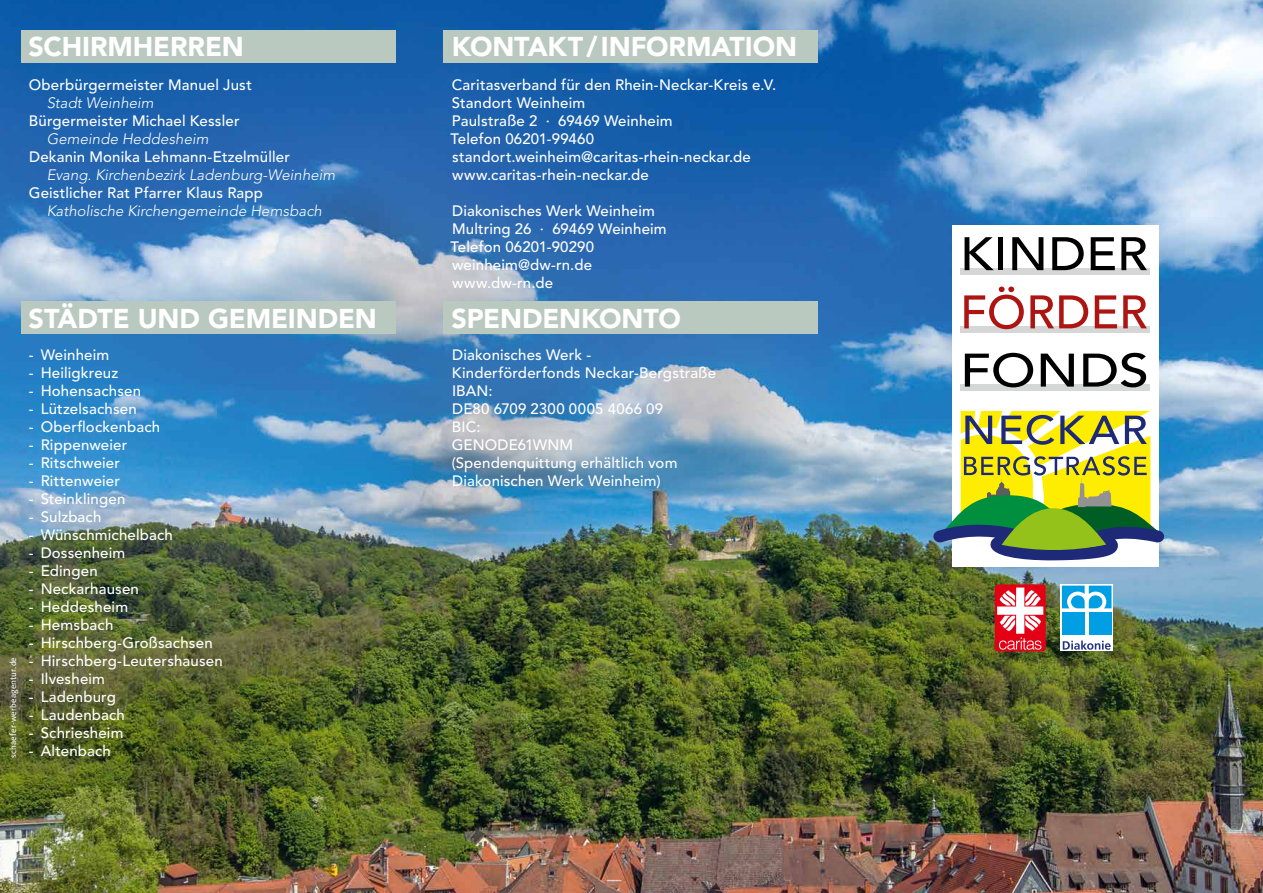
<style>
.page{position:relative;width:1263px;height:893px;background:#fff}
.page>*{position:absolute;margin:0;border:0;box-sizing:border-box;transform-origin:0 0}
.t1{font:900 27px "Avenir LT Std";letter-spacing:-.005em;color:#fff}
.t2{font:500 15px/18px "Avenir LT Std";letter-spacing:.01em;color:#fff}
.t3{font:italic 300 15px "Avenir LT Std";letter-spacing:.005em;color:#fff}
.t4{font:9px "CDU Kievit";letter-spacing:.015em;color:#fff}
</style>
<div class="page">
<img style="left:0;top:0;width:1263px;height:893px">
<div style="left:952px;top:226px;width:207px;height:341px;background:#fff"></div>
<svg style="left:933px;top:411px;width:231px;height:149px"></svg>
<div style="left:960px;top:268px;width:190px;height:6px;background:#d5d6d6"></div>
<div style="left:960px;top:326px;width:190px;height:6px;background:#d5d6d6"></div>
<div style="left:960px;top:384px;width:190px;height:7px;background:#d5d6d6"></div>
<svg style="left:964px;top:237px;width:30px;height:33px"></svg>
<div style="left:998px;top:237px;width:5px;height:33px;background:#000"></div>
<svg style="left:1012px;top:237px;width:31px;height:33px"></svg>
<svg style="left:1052px;top:237px;width:32px;height:33px"></svg>
<svg style="left:1091px;top:237px;width:24px;height:33px"></svg>
<svg style="left:1121px;top:237px;width:26px;height:33px"></svg>
<svg style="left:964px;top:287px;width:60px;height:42px"></svg>
<svg style="left:1030px;top:295px;width:58px;height:33px"></svg>
<svg style="left:1095px;top:295px;width:22px;height:33px"></svg>
<svg style="left:1123px;top:295px;width:24px;height:33px"></svg>
<svg style="left:965px;top:353px;width:68px;height:34px"></svg>
<svg style="left:1041px;top:354px;width:33px;height:33px"></svg>
<svg style="left:1083px;top:353px;width:63px;height:34px"></svg>
<div style="left:21px;top:30px;width:374px;height:33px;background:#bac9c0"></div>
<svg style="left:1061px;top:584px;width:52px;height:67px"></svg>
<div style="left:995px;top:584px;width:51px;height:67px;background:#e30015;border-radius:3px"></div>
<svg style="left:997px;top:587px;width:46px;height:63px"></svg>
<div style="left:1062px;top:586px;width:49px;height:49px;background:#fff"></div>
<svg style="left:1062px;top:586px;width:49px;height:22px"></svg>
<div style="left:1062px;top:612px;width:23px;height:23px;background:#009ee3"></div>
<div style="left:1089px;top:612px;width:22px;height:23px;background:#009ee3"></div>
<svg style="left:1063px;top:641px;width:48px;height:9px"></svg>
<div style="left:21px;top:302px;width:374px;height:32px;background:#bac9c0"></div>
<div style="left:443px;top:30px;width:374px;height:33px;background:#bac9c0"></div>
<div style="left:443px;top:302px;width:374px;height:32px;background:#bac9c0"></div>
<h1 class="t1" style="left:28px;top:30px;width:217px">SCHIRMHERREN</h1>
<p class="t2" style="left:29px;top:76px;width:225px">Oberbürgermeister Manuel Just</p>
<p class="t3" style="left:47px;top:94px;width:109px">Stadt Weinheim</p>
<p class="t2" style="left:29px;top:112px;width:212px">Bürgermeister Michael Kessler</p>
<p class="t3" style="left:47px;top:130px;width:163px">Gemeinde Heddesheim</p>
<p class="t2" style="left:29px;top:148px;width:262px">Dekanin Monika Lehmann-Etzelmüller</p>
<p class="t3" style="left:47px;top:166px;width:290px">Evang. Kirchenbezirk Ladenburg-Weinheim</p>
<p class="t2" style="left:29px;top:184px;width:236px">Geistlicher Rat Pfarrer Klaus Rapp</p>
<p class="t3" style="left:47px;top:202px;width:277px">Katholische Kirchengemeinde Hemsbach</p>
<p class="t4" style="left:8px;top:758px;width:102px;rotate:-90deg">schaefer-werbeagentur.de</p>
<h1 class="t1" style="left:28px;top:302px;width:350px">STÄDTE UND GEMEINDEN</h1>
<p class="t2" style="left:29px;top:346px;width:82px">- Weinheim</p>
<p class="t2" style="left:29px;top:364px;width:91px">- Heiligkreuz</p>
<p class="t2" style="left:29px;top:382px;width:114px">- Hohensachsen</p>
<p class="t2" style="left:29px;top:400px;width:110px">- Lützelsachsen</p>
<p class="t2" style="left:29px;top:418px;width:133px">- Oberflockenbach</p>
<p class="t2" style="left:29px;top:436px;width:100px">- Rippenweier</p>
<p class="t2" style="left:29px;top:454px;width:93px">- Ritschweier</p>
<p class="t2" style="left:29px;top:472px;width:93px">- Rittenweier</p>
<p class="t2" style="left:29px;top:490px;width:98px">- Steinklingen</p>
<p class="t2" style="left:29px;top:508px;width:74px">- Sulzbach</p>
<p class="t2" style="left:29px;top:526px;width:146px">- Wünschmichelbach</p>
<p class="t2" style="left:29px;top:544px;width:98px">- Dossenheim</p>
<p class="t2" style="left:29px;top:562px;width:71px">- Edingen</p>
<p class="t2" style="left:29px;top:580px;width:112px">- Neckarhausen</p>
<p class="t2" style="left:29px;top:598px;width:101px">- Heddesheim</p>
<p class="t2" style="left:29px;top:616px;width:86px">- Hemsbach</p>
<p class="t2" style="left:29px;top:634px;width:185px">- Hirschberg-Großsachsen</p>
<p class="t2" style="left:29px;top:652px;width:196px">- Hirschberg-Leutershausen</p>
<p class="t2" style="left:29px;top:670px;width:78px">- Ilvesheim</p>
<p class="t2" style="left:29px;top:688px;width:89px">- Ladenburg</p>
<p class="t2" style="left:29px;top:706px;width:98px">- Laudenbach</p>
<p class="t2" style="left:29px;top:724px;width:96px">- Schriesheim</p>
<p class="t2" style="left:29px;top:742px;width:84px">- Altenbach</p>
<h1 class="t1" style="left:452px;top:30px;width:347px">KONTAKT/ INFORMATION</h1>
<p class="t2" style="left:450px;top:76px;width:327px">Caritasverband für den Rhein-Neckar-Kreis e.V.<br>Standort Weinheim<br>Paulstraße 2 · 69469 Weinheim<br>Telefon 06201-99460 standort.weinheim@caritas-rhein-neckar.de www.caritas-rhein-neckar.de</p>
<p class="t2" style="left:450px;top:202px;width:218px">Diakonisches Werk Weinheim<br>Multring 26 · 69469 Weinheim<br>Telefon 06201-90290 weinheim@dw-rn.de www.dw-rn.de</p>
<h1 class="t1" style="left:452px;top:302px;width:231px">SPENDENKONTO</h1>
<p class="t2" style="left:452px;top:346px;width:266px">Diakonisches Werk -<br>Kinderförderfonds Neckar-Bergstraße<br>IBAN:<br>DE80 6709 2300 0005 4066 09<br>BIC:<br>GENODE61WNM<br>(Spendenquittung erhältlich vom<br>Diakonischen Werk Weinheim)</p>
</div>
